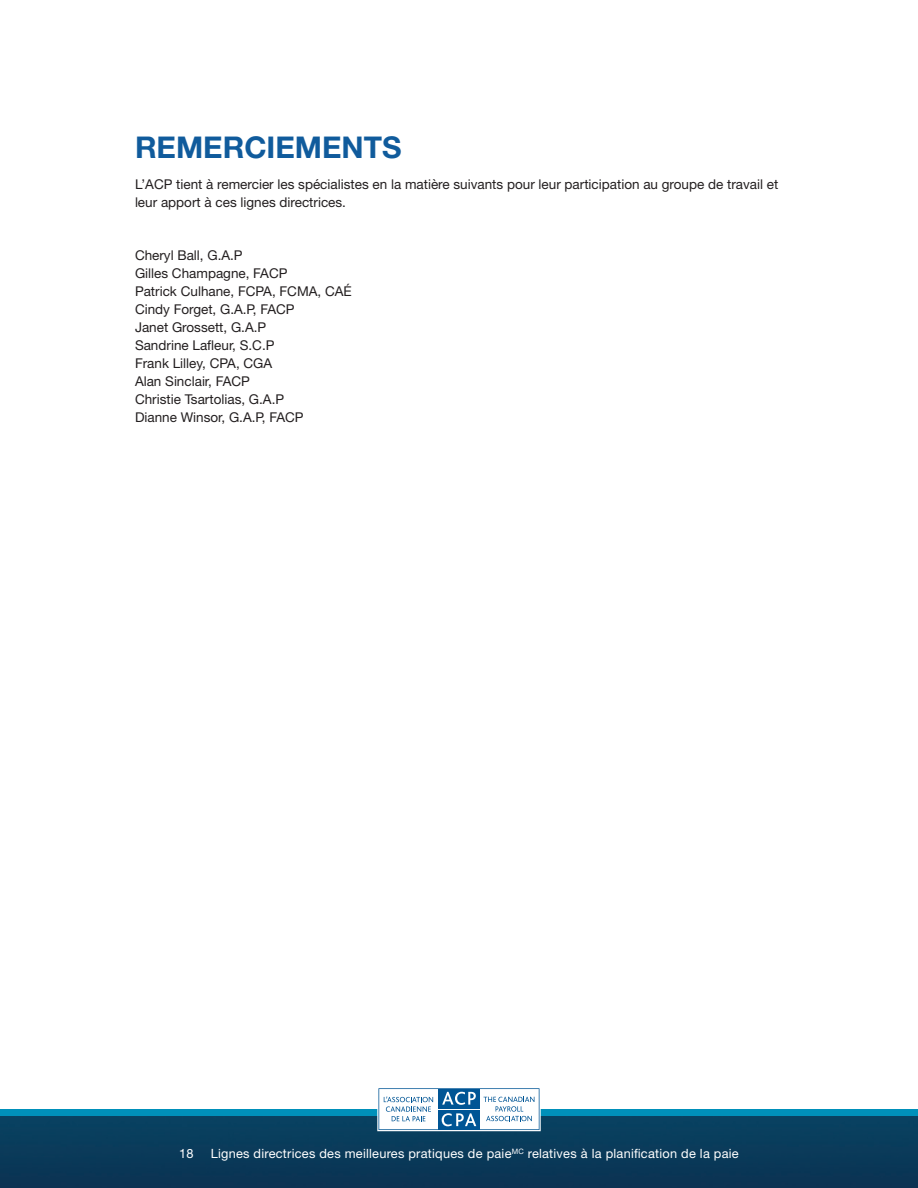
<style>
.page{position:relative;width:918px;height:1188px;background:#fff}
.page>*{position:absolute;margin:0;border:0;box-sizing:border-box;transform-origin:0 0}
.t1{font:700 30px "Helvetica Neue";color:#105b9c}
.t2{font:13.5px/18px "Helvetica Neue";color:#231f20}
.t3{font:12.75px "Helvetica Neue";letter-spacing:.02em;color:#fff}
</style>
<div class="page">
<div style="left:0;top:1115px;width:918px;height:73px;background:#093a5a"></div>
<div style="left:0;top:1109px;width:918px;height:6px;background:#0090ba"></div>
<div style="left:377px;top:1087px;width:164px;height:44px;background:#fff"></div>
<svg style="left:378px;top:1088px;width:162px;height:42px"></svg>
<h1 class="t1" style="left:135px;top:129px;width:268px">REMERCIEMENTS</h1>
<p class="t2" style="left:135px;top:175px;width:645px">L’ACP tient à remercier les spécialistes en la matière suivants pour leur participation au groupe de travail et leur apport à ces lignes directrices.</p>
<p class="t2" style="left:135px;top:246px;width:217px">Cheryl Ball, G.A.P<br>Gilles Champagne, FACP<br>Patrick Culhane, FCPA, FCMA, CAÉ<br>Cindy Forget, G.A.P, FACP<br>Janet Grossett, G.A.P<br>Sandrine Lafleur, S.C.P<br>Frank Lilley, CPA, CGA<br>Alan Sinclair, FACP<br>Christie Tsartolias, G.A.P<br>Dianne Winsor, G.A.P, FACP</p>
<p class="t3" style="left:179px;top:1146px;width:16px">18</p>
<p class="t3" style="left:211px;top:1146px;width:530px">Lignes directrices des meilleures pratiques de paie<sup>MC</sup> relatives à la planification de la paie</p>
</div>
